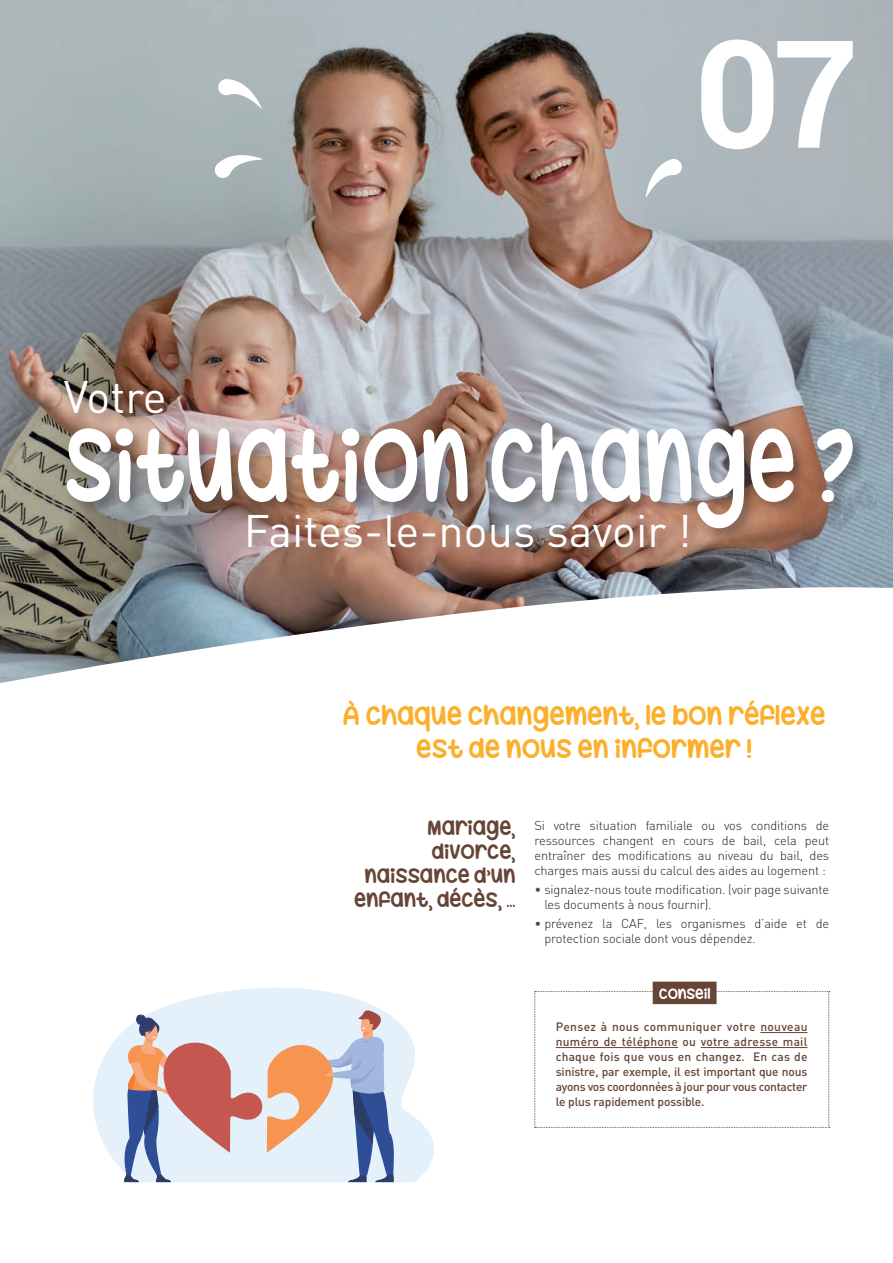
<style>
.page{position:relative;width:893px;height:1263px;background:#fff}
.page>*{position:absolute;margin:0;border:0;box-sizing:border-box;transform-origin:0 0}
.t1{font:700 150px "Roboto";color:#fff}
.t2{font:105px "Hug Me Tight";color:#fff;scale:.81 1}
.t3{font:45px "DIN";color:#fff}
.t4{font:27px/33px "Hug Me Tight";letter-spacing:-.005em;color:#fbaf2a;text-align:center}
.t5{font:21px/24px "Hug Me Tight";letter-spacing:-.005em;color:#664537;text-align:right}
.t6{font:15px "Hug Me Tight";letter-spacing:-.01em;color:#fff}
.t7{font:300 12.75px/15px "DIN";letter-spacing:-.01em;color:#231f20}
.t8{font:500 12px/15px "DIN";letter-spacing:-.02em;color:#664537;text-align:justify}
.s1{color:#664537}
</style>
<div class="page">
<img style="left:0;top:0;width:893px;height:582px">
<svg style="left:0;top:582px;width:893px;height:101px"></svg>
<div style="left:245px;top:511px;width:457px;height:51px;background:#231f20;opacity:.35"></div>
<div style="left:64px;top:420px;width:804px;height:123px;background:#231f20;opacity:.35"></div>
<div style="left:62px;top:378px;width:117px;height:50px;background:#231f20;opacity:.35"></div>
<svg style="left:646px;top:159px;width:36px;height:38px"></svg>
<svg style="left:214px;top:155px;width:48px;height:24px"></svg>
<svg style="left:217px;top:79px;width:45px;height:29px"></svg>
<svg style="left:534px;top:991px;width:296px;height:137px"></svg>
<div style="left:653px;top:982px;width:64px;height:22px;background:#664537"></div>
<hr style="left:760px;top:1032px;width:47px;height:1px;background:#664537">
<hr style="left:556px;top:1047px;width:122px;height:1px;background:#664537">
<hr style="left:701px;top:1047px;width:106px;height:1px;background:#664537">
<svg style="left:93px;top:987px;width:341px;height:195px"></svg>
<svg style="left:121px;top:1010px;width:275px;height:172px;background:#cdc0c5"></svg>
<h3 class="t3" style="left:64px;top:369px;width:104px">Votre</h3>
<h1 class="t1" style="left:694px;top:-10px;width:166px">07</h1>
<h2 class="t2" style="left:64px;top:423px;width:977px">SITUATION CHANGE ?</h2>
<h3 class="t3" style="left:244px;top:503px;width:449px">Faites-le-nous savoir !</h3>
<h3 class="t4" style="left:343px;top:702px;width:485px">À CHAQUE CHANGEMENT, LE BON RÉFLEXE<br>EST DE NOUS EN INFORMER !</h3>
<h3 class="t5" style="left:354px;top:818px;width:163px">MARIAGE,<br>DIVORCE,<br>NAISSANCE D’UN<br>ENFANT, DÉCÈS, ...</h3>
<p class="t7" style="left:534px;top:817px;width:296px;text-align:justify">Si votre situation familiale ou vos conditions de ressources changent en cours de bail, cela peut entraîner des modifications au niveau du bail, des charges mais aussi du calcul des aides au logement :</p>
<p class="t7" style="left:544px;top:882px;width:286px;text-indent:-10px"><span class="s1">•</span> signalez-nous toute modification. (voir page suivante les documents à nous fournir).</p>
<p class="t7" style="left:544px;top:916px;width:286px;text-indent:-10px"><span class="s1">•</span> prévenez la CAF, les organismes d’aide et de protection sociale dont vous dépendez.</p>
<p class="t6" style="left:659px;top:988px;width:53px">CONSEIL</p>
<p class="t8" style="left:556px;top:1019px;width:253px">Pensez à nous communiquer votre nouveau numéro de téléphone ou votre adresse mail chaque fois que vous en changez. En cas de sinistre, par exemple, il est important que nous ayons vos coordonnées à jour pour vous contacter le plus rapidement possible.</p>
</div>
